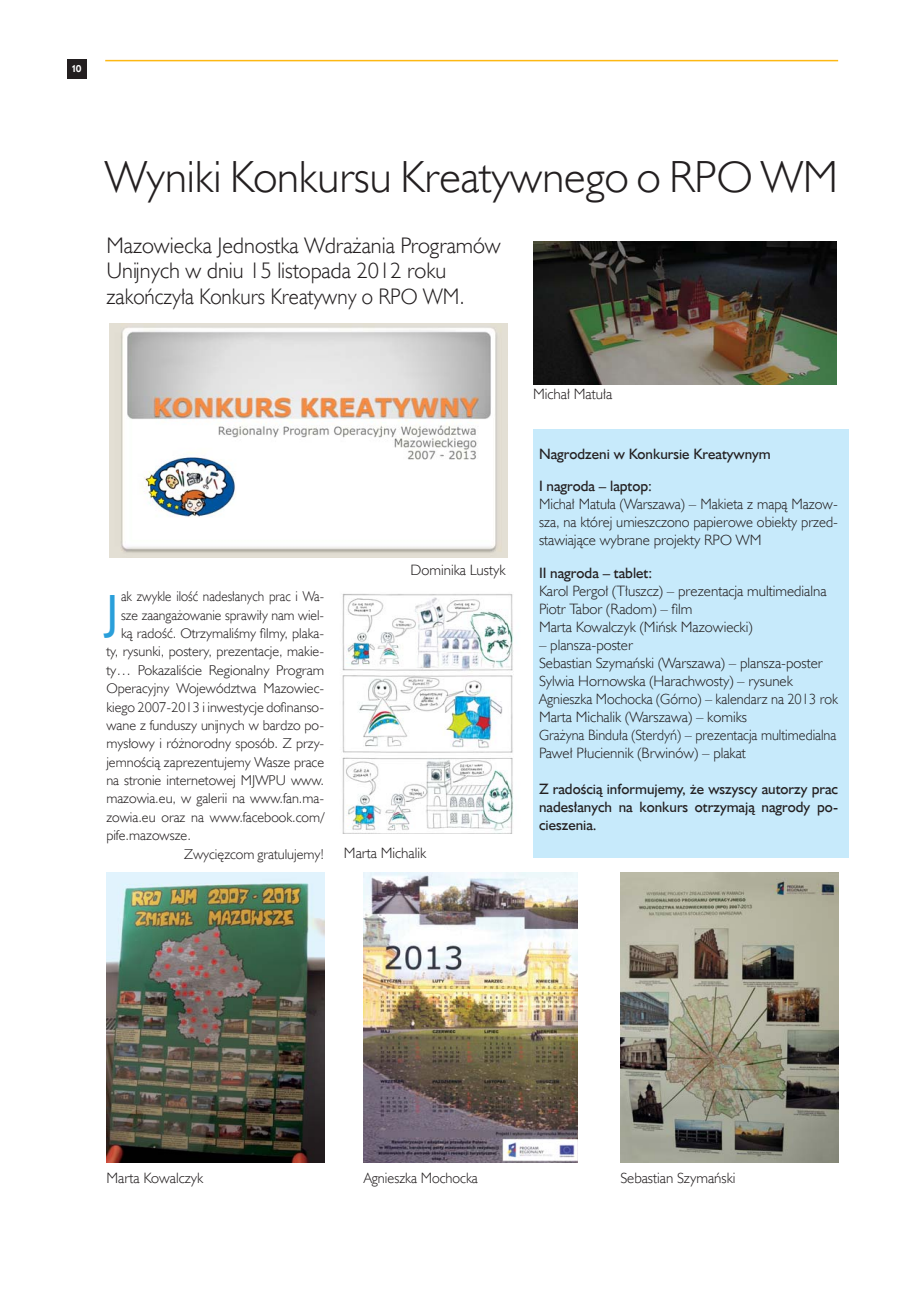
<style>
.page{position:relative;width:919px;height:1289px;background:#fff}
.page>*{position:absolute;margin:0;border:0;box-sizing:border-box;transform-origin:0 0}
.t1{font:46.5px "Humanst 521 EU";color:#2a9fda}
.t2{font:45px "Humanst 521 Lt EU";color:#231f20}
.t3{font:22.5px/25.5px "Humanst 521 Lt EU";color:#231f20}
.t4{font:15px/18px "Humanst 521 Lt EU";color:#231f20}
.t5{font:15px/18px "Humanst 521 EU";color:#231f20}
.t6{font:15px "Humanst 521 Lt EU";color:#231f20;scale:.96 1}
.t7{font:14.25px "Humanst 521 Lt EU";color:#231f20}
.t8{font:14.25px "Humanst 521 Lt EU";color:#231f20;scale:.93 1}
.t9{font:700 10.5px "Opel Sans";color:#fff}
</style>
<div class="page">
<div style="left:533px;top:429px;width:315px;height:428px;background:#c7eafb"></div>
<hr style="left:105px;top:60px;width:733px;height:1px;background:#fdb813">
<div style="left:67px;top:60px;width:19px;height:19px;background:#231f20"></div>
<img style="left:109px;top:323px;width:398px;height:234px">
<img style="left:533px;top:241px;width:303px;height:144px">
<img style="left:620px;top:872px;width:218px;height:290px">
<img style="left:106px;top:872px;width:218px;height:290px">
<img style="left:364px;top:872px;width:213px;height:290px">
<img style="left:342px;top:594px;width:172px;height:239px">
<p class="t9" style="left:71px;top:62px;width:12px">10</p>
<h2 class="t2" style="left:105px;top:149px;width:734px">Wyniki Konkursu Kreatywnego o RPO WM</h2>
<h3 class="t3" style="left:106px;top:232px;width:396px">Mazowiecka Jednostka Wdrażania Programów<br>Unĳnych w dniu 15 listopada 2012 roku zakończyła Konkurs Kreatywny o RPO WM.</h3>
<p class="t8" style="left:121px;top:587px;width:220px">ak zwykle ilość nadesłanych prac i Wa-</p>
<p class="t7" style="left:121px;top:606px;width:204px">sze zaangażowanie sprawiły nam wiel-</p>
<p class="t7" style="left:121px;top:624px;width:204px">ką radość. Otrzymaliśmy filmy, plaka-</p>
<p class="t7" style="left:106px;top:642px;width:219px">ty, rysunki, postery, prezentacje, makie-</p>
<p class="t7" style="left:106px;top:661px;width:219px">ty… Pokazaliście Regionalny Program</p>
<p class="t7" style="left:106px;top:679px;width:219px">Operacyjny Województwa Mazowiec-</p>
<p class="t7" style="left:106px;top:698px;width:219px">kiego 2007-2013 i inwestycje dofinanso-</p>
<p class="t7" style="left:106px;top:716px;width:219px">wane z funduszy unĳnych w bardzo po-</p>
<p class="t7" style="left:106px;top:734px;width:219px">mysłowy i różnorodny sposób. Z przy-</p>
<p class="t7" style="left:106px;top:753px;width:219px">jemnością zaprezentujemy Wasze prace</p>
<p class="t7" style="left:106px;top:771px;width:219px">na stronie internetowej MJWPU www.</p>
<p class="t7" style="left:106px;top:789px;width:219px">mazowia.eu, w galerii na www.fan.ma-</p>
<p class="t7" style="left:106px;top:808px;width:219px">zowia.eu oraz na www.facebook.com/</p>
<p class="t7" style="left:106px;top:826px;width:86px">pife.mazowsze.</p>
<p class="t7" style="left:184px;top:845px;width:142px">Zwycięzcom gratulujemy!</p>
<h1 class="t1" style="left:106px;top:582px;width:13px">J</h1>
<p class="t4" style="left:410px;top:560px;width:96px">Dominika Lustyk</p>
<p class="t4" style="left:344px;top:843px;width:84px">Marta Michalik</p>
<p class="t4" style="left:533px;top:385px;width:81px">Michał Matuła</p>
<p class="t5" style="left:539px;top:438px;width:233px;line-height:31.5px">Nagrodzeni w Konkursie Kreatywnym<br>I nagroda – laptop:</p>
<p class="t4" style="left:539px;top:494px;width:300px;text-align:justify">Michał Matuła (Warszawa) – Makieta z mapą Mazow&shy;sza, na której umieszczono papierowe obiekty przed&shy;stawiające wybrane projekty RPO WM</p>
<p class="t5" style="left:539px;top:563px;width:115px">II nagroda – tablet:</p>
<p class="t4" style="left:539px;top:581px;width:289px">Karol Pergoł (Tłuszcz) – prezentacja multimedialna<br>Piotr Tabor (Radom) – film<br>Marta Kowalczyk (Mińsk Mazowiecki)</p>
<p class="t4" style="left:539px;top:635px;width:300px">– plansza-poster<br>Sebastian Szymański (Warszawa) – plansza-poster Sylwia Hornowska (Harachwosty) – rysunek Agnieszka Mochocka (Górno) – kalendarz na 2013 rok Marta Michalik (Warszawa) – komiks<br>Grażyna Binduła (Sterdyń) – prezentacja multimedialna Paweł Płuciennik (Brwinów) – plakat</p>
<p class="t5" style="left:539px;top:779px;width:300px;text-align:justify">Z radością informujemy, że wszyscy autorzy prac nadesłanych na konkurs otrzymają nagrody po&shy;cieszenia.</p>
<p class="t4" style="left:106px;top:1168px;width:98px">Marta Kowalczyk</p>
<p class="t6" style="left:364px;top:1168px;width:120px">Agnieszka Mochocka</p>
<p class="t4" style="left:620px;top:1168px;width:117px">Sebastian Szymański</p>
</div>
